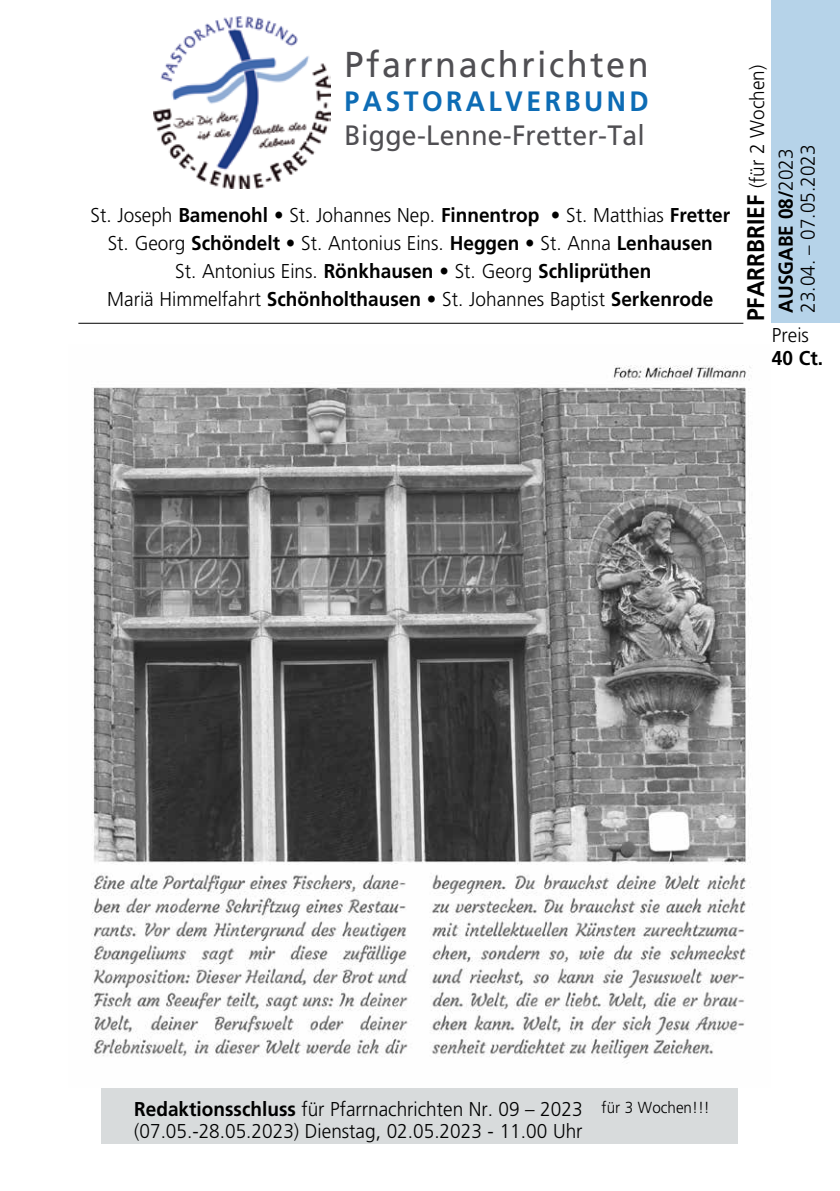
<style>
.page{position:relative;width:840px;height:1191px;background:#fff}
.page>*{position:absolute;margin:0;border:0;box-sizing:border-box;transform-origin:0 0}
.t1{font:36px "Frutiger";letter-spacing:.075em;color:#504f53;scale:.95 1}
.t2{font:28px "Frutiger";letter-spacing:.01em;color:#504f53;scale:.95 1}
.t3{font:700 28px "Frutiger";letter-spacing:.13em;color:#0d6cb5;scale:.95 1}
.t4{font:300 20px/28px "Frutiger";color:#000;text-align:center;scale:.95 1}
.t5{font:700 20px "Frutiger";color:#000;scale:.95 1}
.t6{font:300 16px "Frutiger";color:#000;scale:.95 1}
.s1{font-weight:700}
.s2{font-weight:700;font-size:24px}
</style>
<div class="page">
<div style="left:771px;top:0;width:68px;height:322px;background:#b6d3e9"></div>
<div style="left:101px;top:1087px;width:636px;height:57px;background:#d8dbdc"></div>
<hr style="left:78px;top:323px;width:665px;height:1px;background:#000">
<img style="left:153px;top:17px;width:177px;height:172px">
<img style="left:91px;top:365px;width:660px;height:694px">
<h1 class="t1" style="left:344px;top:44px;width:321px">Pfarrnachrichten</h1>
<h2 class="t3" style="left:344px;top:85px;width:321px">PASTORALVERBUND</h2>
<h2 class="t2" style="left:344px;top:118px;width:317px">Bigge-Lenne-Fretter-Tal</h2>
<p class="t4" style="left:91px;top:201px;width:674px">St. Joseph <span class="s1">Bamenohl</span> • St. Johannes Nep. <span class="s1">Finnentrop</span> • St. Matthias <span class="s1">Fretter </span>St. Georg <span class="s1">Schöndelt</span> • St. Antonius Eins. <span class="s1">Heggen</span> • St. Anna <span class="s1">Lenhausen<br></span>St. Antonius Eins. <span class="s1">Rönkhausen</span> • St. Georg <span class="s1">Schliprüthen<br></span>Mariä Himmelfahrt <span class="s1">Schönholthausen •</span> St. Johannes Baptist <span class="s1">Serkenrode</span></p>
<p class="t4" style="left:742px;top:321px;width:272px;rotate:-90deg"><span class="s2">PFARRBRIEF</span> (für 2 Wochen)</p>
<p class="t4" style="left:774px;top:313px;width:178px;line-height:22px;text-align:left;rotate:-90deg"><span class="s1">AUSGABE 08/</span>2023<br>23.04. – 07.05.2023</p>
<p class="t4" style="left:771px;top:321px;width:40px">Preis</p>
<p class="t5" style="left:771px;top:347px;width:55px">40 Ct.</p>
<p class="t4" style="left:134px;top:1095px;width:473px"><span class="s1">Redaktionsschluss</span> für Pfarrnachrichten Nr. 09 – 2023</p>
<p class="t6" style="left:601px;top:1098px;width:115px">für 3 Wochen!!!</p>
<p class="t4" style="left:134px;top:1117px;width:473px">(07.05.-28.05.2023) Dienstag, 02.05.2023 - 11.00 Uhr</p>
</div>
